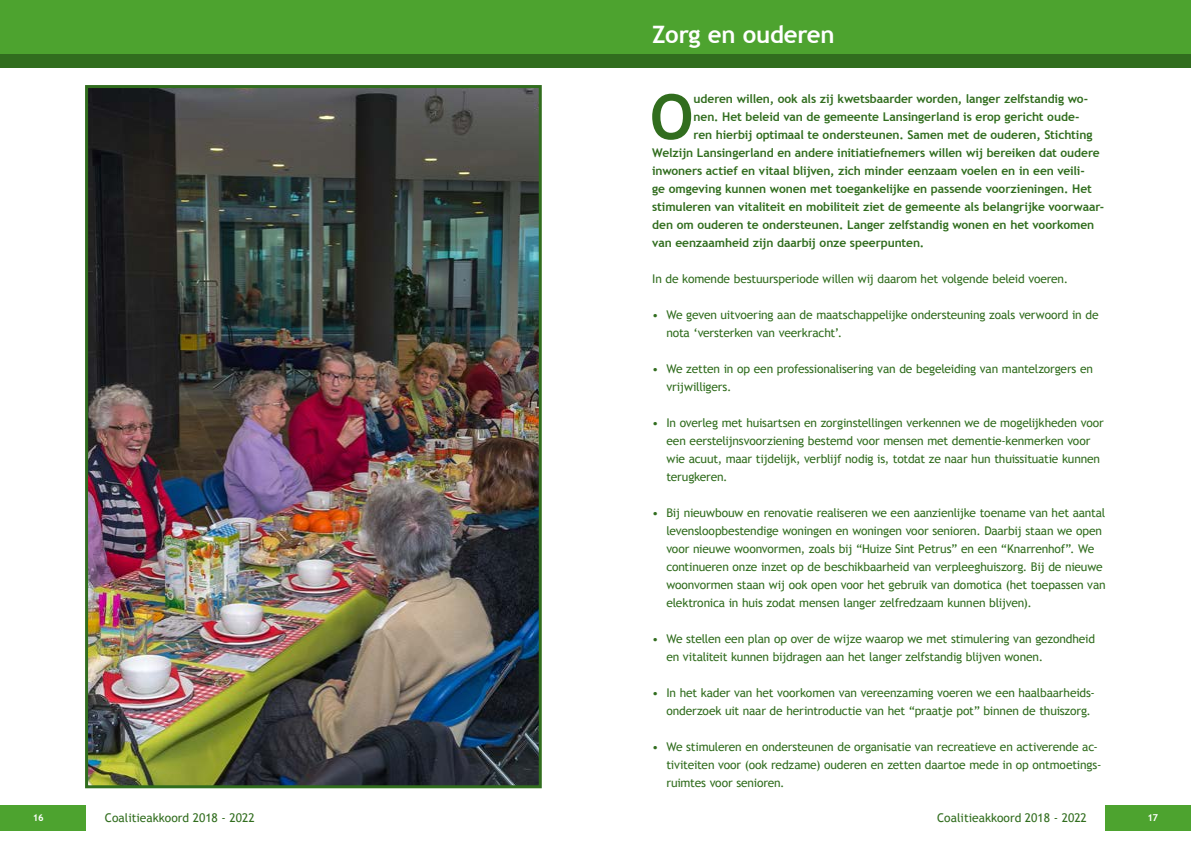
<style>
.page{position:relative;width:1191px;height:842px;background:#fff}
.page>*{position:absolute;margin:0;border:0;box-sizing:border-box;transform-origin:0 0}
.t1{font:700 62.3px "Trebuchet MS";color:#316d1e}
.t2{font:700 24px "Trebuchet MS";letter-spacing:-.01em;color:#fff}
.t3{font:12px/18px "Trebuchet MS";letter-spacing:-.015em;color:#316d1e}
.t4{font:700 12px "Trebuchet MS";letter-spacing:-.005em;color:#316d1e}
.t5{font:700 9.5px "Trebuchet MS";color:#fff}
</style>
<div class="page">
<div style="left:0;top:0;width:595px;height:60px;background:#4da32f"></div>
<div style="left:595px;top:0;width:596px;height:60px;background:#4da32f"></div>
<div style="left:0;top:54px;width:595px;height:14px;background:#316d1e"></div>
<div style="left:595px;top:54px;width:596px;height:14px;background:#316d1e"></div>
<div style="left:0;top:806px;width:85px;height:25px;background:#4da32f"></div>
<div style="left:1106px;top:806px;width:85px;height:25px;background:#4da32f"></div>
<img style="left:89px;top:89px;width:449px;height:695px">
<div style="left:85px;top:85px;width:457px;height:703px;border:3px solid #316d1e"></div>
<h2 class="t2" style="left:652px;top:20px;width:184px">Zorg en ouderen</h2>
<h1 class="t1" style="left:650px;top:78px;width:45px">O</h1>
<p class="t4" style="left:693px;top:91px;width:396px">uderen willen, ook als zij kwetsbaarder worden, langer zelfstandig wo-</p>
<p class="t4" style="left:693px;top:109px;width:387px">nen. Het beleid van de gemeente Lansingerland is erop gericht oude-</p>
<p class="t4" style="left:693px;top:127px;width:400px">ren hierbij optimaal te ondersteunen. Samen met de ouderen, Stichting</p>
<p class="t4" style="left:652px;top:145px;width:449px">Welzijn Lansingerland en andere initiatiefnemers willen wij bereiken dat oudere</p>
<p class="t4" style="left:652px;top:163px;width:434px">inwoners actief en vitaal blijven, zich minder eenzaam voelen en in een veili-</p>
<p class="t4" style="left:652px;top:181px;width:441px">ge omgeving kunnen wonen met toegankelijke en passende voorzieningen. Het</p>
<p class="t4" style="left:652px;top:199px;width:453px">stimuleren van vitaliteit en mobiliteit ziet de gemeente als belangrijke voorwaar-</p>
<p class="t4" style="left:652px;top:217px;width:443px">den om ouderen te ondersteunen. Langer zelfstandig wonen en het voorkomen</p>
<p class="t4" style="left:652px;top:235px;width:274px">van eenzaamheid zijn daarbij onze speerpunten.</p>
<p class="t3" style="left:652px;top:270px;width:415px">In de komende bestuursperiode willen wij daarom het volgende beleid voeren.</p>
<p class="t3" style="left:666px;top:306px;width:434px;text-indent:-14px">• We geven uitvoering aan de maatschappelijke ondersteuning zoals verwoord in de nota ‘versterken van veerkracht’.</p>
<p class="t3" style="left:666px;top:360px;width:428px;text-indent:-14px">• We zetten in op een professionalisering van de begeleiding van mantelzorgers en vrijwilligers.</p>
<p class="t3" style="left:666px;top:414px;width:439px;text-indent:-14px">• In overleg met huisartsen en zorginstellingen verkennen we de mogelijkheden voor een eerstelijnsvoorziening bestemd voor mensen met dementie-kenmerken voor wie acuut, maar tijdelijk, verblijf nodig is, totdat ze naar hun thuissituatie kunnen terugkeren.</p>
<p class="t3" style="left:666px;top:504px;width:441px;text-indent:-14px">• Bij nieuwbouw en renovatie realiseren we een aanzienlijke toename van het aantal levensloopbestendige woningen en woningen voor senioren. Daarbij staan we open voor nieuwe woonvormen, zoals bij “Huize Sint Petrus” en een “Knarrenhof”. We continueren onze inzet op de beschikbaarheid van verpleeghuiszorg. Bij de nieuwe woonvormen staan wij ook open voor het gebruik van domotica (het toepassen van elektronica in huis zodat mensen langer zelfredzaam kunnen blijven).</p>
<p class="t3" style="left:666px;top:630px;width:430px;text-indent:-14px">• We stellen een plan op over de wijze waarop we met stimulering van gezondheid en vitaliteit kunnen bijdragen aan het langer zelfstandig blijven wonen.</p>
<p class="t3" style="left:666px;top:684px;width:430px;text-indent:-14px">• In het kader van het voorkomen van vereenzaming voeren we een haalbaarheids&shy;onderzoek uit naar de herintroductie van het “praatje pot” binnen de thuiszorg.</p>
<p class="t3" style="left:666px;top:738px;width:436px;text-indent:-14px">• We stimuleren en ondersteunen de organisatie van recreatieve en activerende ac&shy;tiviteiten voor (ook redzame) ouderen en zetten daartoe mede in op ontmoetings&shy;ruimtes voor senioren.</p>
<p class="t5" style="left:33px;top:811px;width:12px">16</p>
<p class="t3" style="left:105px;top:808px;width:151px">Coalitieakkoord 2018 - 2022</p>
<p class="t3" style="left:937px;top:808px;width:151px">Coalitieakkoord 2018 - 2022</p>
<p class="t5" style="left:1147px;top:811px;width:12px">17</p>
</div>
